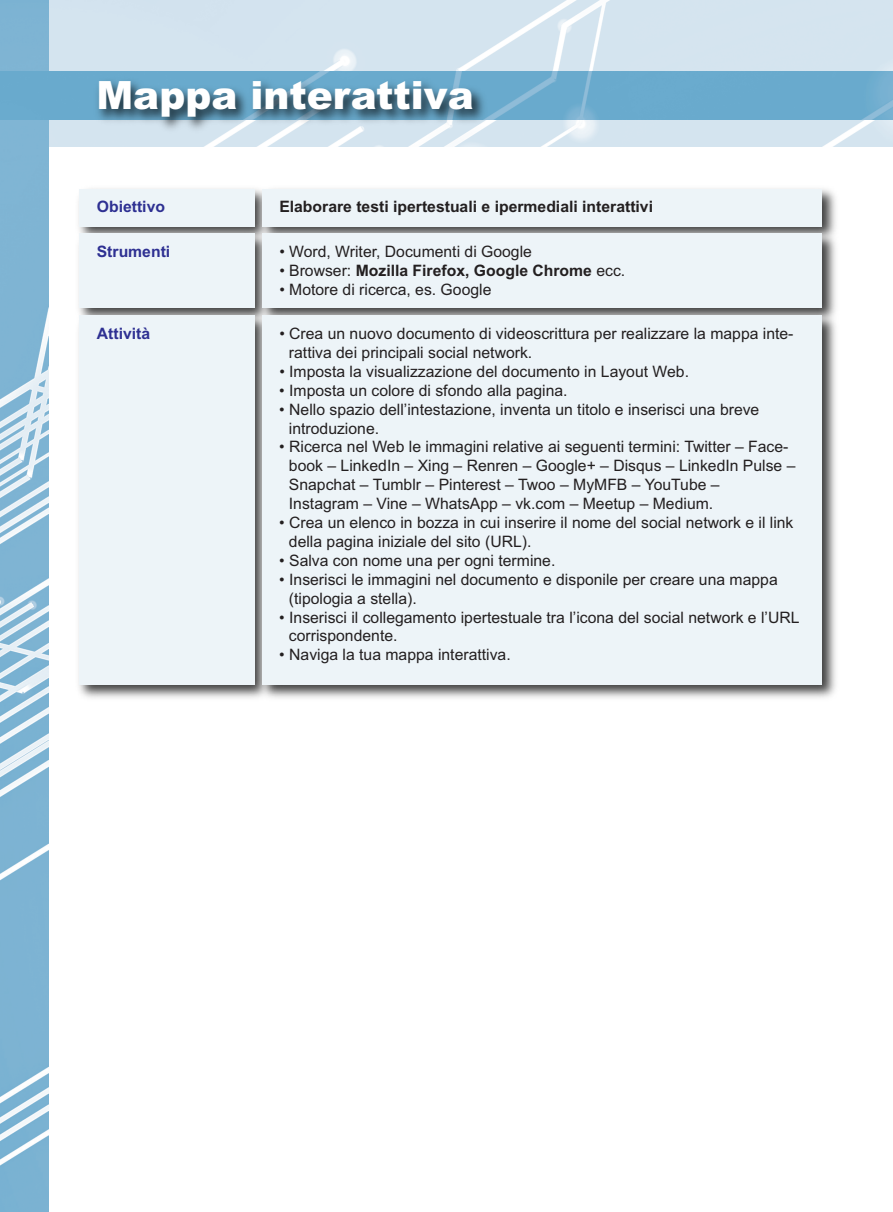
<style>
.page{position:relative;width:893px;height:1212px;background:#fff}
.page>*{position:absolute;margin:0;border:0;box-sizing:border-box;transform-origin:0 0}
.t1{font:900 39px "Arial";color:#fff}
.t2{font:15.75px/18.9px "Arial";color:#231f20}
.t3{font:700 15.75px "Arial";color:#231f20}
.t4{font:700 15.75px "Arial";color:#2e3092}
.s1{font-weight:400}
</style>
<div class="page">
<div style="left:48px;top:0;width:845px;height:146px;background:#d4e4ef"></div>
<img style="left:0;top:0;width:48px;height:1212px">
<div style="left:0;top:71px;width:893px;height:48px;background:#69aacd"></div>
<img style="left:86px;top:67px;width:562px;height:80px">
<img style="left:78px;top:188px;width:758px;height:510px">
<div style="left:80px;top:189px;width:175px;height:37px;background:#edf4f8"></div>
<div style="left:262px;top:189px;width:560px;height:37px;background:#edf4f8"></div>
<div style="left:80px;top:234px;width:175px;height:74px;background:#edf4f8"></div>
<div style="left:262px;top:234px;width:560px;height:74px;background:#edf4f8"></div>
<div style="left:80px;top:315px;width:175px;height:370px;background:#edf4f8"></div>
<div style="left:262px;top:315px;width:560px;height:370px;background:#edf4f8"></div>
<h1 class="t1" style="left:96px;top:73px;width:379px">Mappa interattiva</h1>
<p class="t4" style="left:97px;top:198px;width:70px">Obiettivo</p>
<p class="t3" style="left:279px;top:198px;width:375px">Elaborare testi ipertestuali e ipermediali interattivi</p>
<p class="t4" style="left:97px;top:243px;width:75px">Strumenti</p>
<p class="t2" style="left:279px;top:242px;width:254px">• Word, Writer, Documenti di Google</p>
<p class="t3" style="left:279px;top:262px;width:347px"><span class="s1">• Browser:</span> Mozilla Firefox, Google Chrome <span class="s1">ecc.</span></p>
<p class="t2" style="left:279px;top:280px;width:214px">• Motore di ricerca, es. Google</p>
<p class="t4" style="left:97px;top:324px;width:55px">Attività</p>
<p class="t2" style="left:289px;top:324px;width:506px;text-indent:-10px">• Crea un nuovo documento di videoscrittura per realizzare la mappa inte&shy;rattiva dei principali social network.</p>
<p class="t2" style="left:279px;top:362px;width:411px">• Imposta la visualizzazione del documento in Layout Web.</p>
<p class="t2" style="left:279px;top:381px;width:290px">• Imposta un colore di sfondo alla pagina.</p>
<p class="t2" style="left:289px;top:400px;width:472px;text-indent:-10px">• Nello spazio dell’intestazione, inventa un titolo e inserisci una breve introduzione.</p>
<p class="t2" style="left:289px;top:437px;width:508px;text-indent:-10px">• Ricerca nel Web le immagini relative ai seguenti termini: Twitter – Face&shy;book – LinkedIn – Xing – Renren – Google+ – Disqus – LinkedIn Pulse – Snapchat – Tumblr – Pinterest – Twoo – MyMFB – YouTube –<br>Instagram – Vine – WhatsApp – vk.com – Meetup – Medium.</p>
<p class="t2" style="left:289px;top:513px;width:506px;text-indent:-10px">• Crea un elenco in bozza in cui inserire il nome del social network e il link della pagina iniziale del sito (URL).</p>
<p class="t2" style="left:279px;top:551px;width:278px">• Salva con nome una per ogni termine.</p>
<p class="t2" style="left:289px;top:570px;width:490px;text-indent:-10px">• Inserisci le immagini nel documento e disponile per creare una mappa (tipologia a stella).</p>
<p class="t2" style="left:289px;top:608px;width:512px;text-indent:-10px">• Inserisci il collegamento ipertestuale tra l’icona del social network e l’URL corrispondente.</p>
<p class="t2" style="left:279px;top:645px;width:233px">• Naviga la tua mappa interattiva.</p>
</div>
